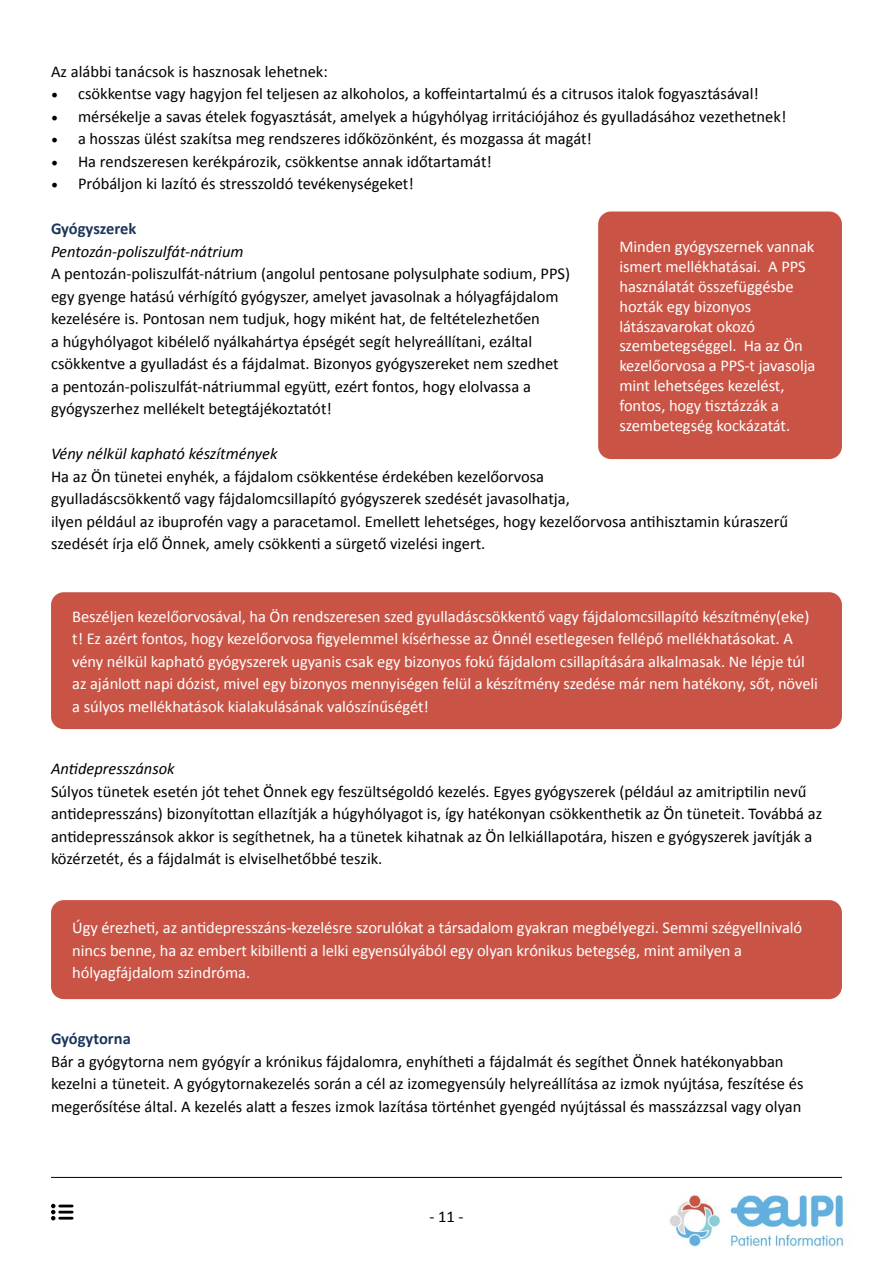
<style>
.page{position:relative;width:893px;height:1263px;background:#fff}
.page>*{position:absolute;margin:0;border:0;box-sizing:border-box;transform-origin:0 0}
.t1{font:16.5px/22.5px "Calibri";color:#000}
.t2{font:16.5px/19.8px "Calibri";letter-spacing:-.005em;color:#fff}
.t3{font:italic 16.5px "Calibri";color:#000}
.t4{font:700 16.5px "Calibri";color:#1c365c}
.s1{font-family:"Minion Pro";font-size:18px}
</style>
<div class="page">
<hr style="left:51px;top:1177px;width:791px;height:1px;background:#000">
<svg style="left:51px;top:1204px;width:21px;height:16px"></svg>
<img style="left:670px;top:1195px;width:174px;height:53px">
<div style="left:51px;top:592px;width:791px;height:137px;background:#c95445;border-radius:13px"></div>
<div style="left:51px;top:900px;width:791px;height:99px;background:#c95445;border-radius:13px"></div>
<div style="left:598px;top:212px;width:244px;height:247px;background:#c95445;border-radius:13px"></div>
<p class="t1" style="left:51px;top:59px;width:278px">Az alábbi tanácsok is hasznosak lehetnek:</p>
<p class="t1" style="left:51px;top:82px;width:709px"><span class="s1">•</span> csökkentse vagy hagyjon fel teljesen az alkoholos, a koffeintartalmú és a citrusos italok fogyasztásával!</p>
<p class="t1" style="left:51px;top:104px;width:737px"><span class="s1">•</span> mérsékelje a savas ételek fogyasztását, amelyek a húgyhólyag irritációjához és gyulladásához vezethetnek!</p>
<p class="t1" style="left:51px;top:127px;width:542px"><span class="s1">•</span> a hosszas ülést szakítsa meg rendszeres időközönként, és mozgassa át magát!</p>
<p class="t1" style="left:51px;top:149px;width:442px"><span class="s1">•</span> Ha rendszeresen kerékpározik, csökkentse annak időtartamát!</p>
<p class="t1" style="left:51px;top:172px;width:364px"><span class="s1">•</span> Próbáljon ki lazító és stresszoldó tevékenységeket!</p>
<p class="t4" style="left:51px;top:217px;width:87px">Gyógyszerek</p>
<p class="t3" style="left:51px;top:240px;width:194px">Pentozán-poliszulfát-nátrium</p>
<p class="t1" style="left:51px;top:262px;width:521px">A pentozán-poliszulfát-nátrium (angolul pentosane polysulphate sodium, PPS) egy gyenge hatású vérhígító gyógyszer, amelyet javasolnak a hólyagfájdalom kezelésére is. Pontosan nem tudjuk, hogy miként hat, de feltételezhetően<br>a húgyhólyagot kibélelő nyálkahártya épségét segít helyreállítani, ezáltal csökkentve a gyulladást és a fájdalmat. Bizonyos gyógyszereket nem szedhet a pentozán-poliszulfát-nátriummal együtt, ezért fontos, hogy elolvassa a gyógyszerhez mellékelt betegtájékoztatót!</p>
<p class="t3" style="left:51px;top:442px;width:228px">Vény nélkül kapható készítmények</p>
<p class="t1" style="left:51px;top:464px;width:739px">Ha az Ön tünetei enyhék, a fájdalom csökkentése érdekében kezelőorvosa<br>gyulladáscsökkentő vagy fájdalomcsillapító gyógyszerek szedését javasolhatja,<br>ilyen például az ibuprofén vagy a paracetamol. Emellett lehetséges, hogy kezelőorvosa antihisztamin kúraszerű szedését írja elő Önnek, amely csökkenti a sürgető vizelési ingert.</p>
<p class="t2" style="left:619px;top:237px;width:198px">Minden gyógyszernek vannak ismert mellékhatásai. A PPS használatát összefüggésbe hozták egy bizonyos látászavarokat okozó szembetegséggel. Ha az Ön kezelőorvosa a PPS-t javasolja mint lehetséges kezelést, fontos, hogy tisztázzák a szembetegség kockázatát.</p>
<p class="t2" style="left:72px;top:605px;width:747px;line-height:22.5px">Beszéljen kezelőorvosával, ha Ön rendszeresen szed gyulladáscsökkentő vagy fájdalomcsillapító készítmény(eke) t! Ez azért fontos, hogy kezelőorvosa figyelemmel kísérhesse az Önnél esetlegesen fellépő mellékhatásokat. A vény nélkül kapható gyógyszerek ugyanis csak egy bizonyos fokú fájdalom csillapítására alkalmasak. Ne lépje túl az ajánlott napi dózist, mivel egy bizonyos mennyiségen felül a készítmény szedése már nem hatékony, sőt, növeli a súlyos mellékhatások kialakulásának valószínűségét!</p>
<p class="t3" style="left:51px;top:757px;width:125px">Antidepresszánsok</p>
<p class="t1" style="left:51px;top:779px;width:773px">Súlyos tünetek esetén jót tehet Önnek egy feszültségoldó kezelés. Egyes gyógyszerek (például az amitriptilin nevű antidepresszáns) bizonyítottan ellazítják a húgyhólyagot is, így hatékonyan csökkenthetik az Ön tüneteit. Továbbá az antidepresszánsok akkor is segíthetnek, ha a tünetek kihatnak az Ön lelkiállapotára, hiszen e gyógyszerek javítják a közérzetét, és a fájdalmát is elviselhetőbbé teszik.</p>
<p class="t2" style="left:72px;top:916px;width:731px;line-height:22.5px">Úgy érezheti, az antidepresszáns-kezelésre szorulókat a társadalom gyakran megbélyegzi. Semmi szégyellnivaló nincs benne, ha az embert kibillenti a lelki egyensúlyából egy olyan krónikus betegség, mint amilyen a hólyagfájdalom szindróma.</p>
<p class="t4" style="left:51px;top:1027px;width:81px">Gyógytorna</p>
<p class="t1" style="left:51px;top:1049px;width:754px">Bár a gyógytorna nem gyógyír a krónikus fájdalomra, enyhítheti a fájdalmát és segíthet Önnek hatékonyabban kezelni a tüneteit. A gyógytornakezelés során a cél az izomegyensúly helyreállítása az izmok nyújtása, feszítése és megerősítése által. A kezelés alatt a feszes izmok lazítása történhet gyengéd nyújtással és masszázzsal vagy olyan</p>
<p class="t1" style="left:429px;top:1204px;width:36px">- 11 -</p>
</div>
